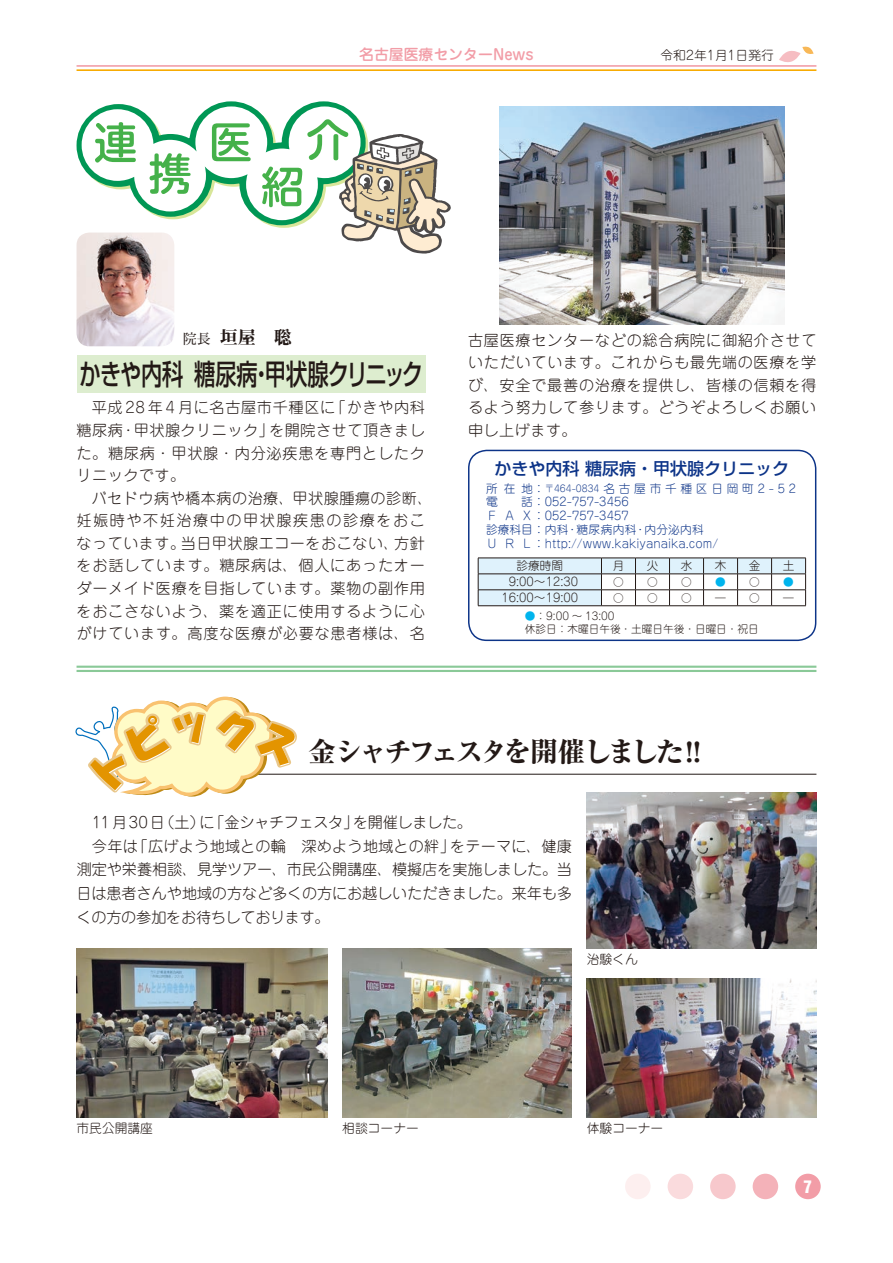
<style>
.page{position:relative;width:893px;height:1263px;background:#fff}
.page>*{position:absolute;margin:0;border:0;box-sizing:border-box;transform-origin:0 0}
.t1{font:500 28.65px "Shin Go Pr 5";letter-spacing:-.02em;color:#231916;scale:.74 1}
.t2{font:800 27.6px "Ryumin Pr 5";letter-spacing:-.1em;color:#231916}
.t3{font:18px "Midashi Min Pr 5 MA31";color:#231916}
.t4{font:500 16.95px "Shin Go Pr 5";color:#0d3488}
.t5{font:15.9px "Helvetica Inserat";color:#fff}
.t6{font:300 15.15px/22.6px "Jun 101 Pro";letter-spacing:.03em;color:#231916;text-align:justify}
.t7{font:300 15.15px/22.6px "Jun 101 Pro";letter-spacing:.05em;color:#231916}
.t8{font:300 15.15px "Jun 101 Pro";letter-spacing:-.005em;color:#231916}
.t9{font:300 15.15px "Jun 101 Pro";letter-spacing:-.01em;color:#231916}
.t10{font:300 15.15px "Jun 101 Pro";letter-spacing:.01em;color:#231916}
.t11{font:300 15.15px "Jun 101 Pro";letter-spacing:-.02em;color:#231916}
.t12{font:300 15.15px "Jun 101 Pro";letter-spacing:-.015em;color:#231916}
.t13{font:500 14.85px "Jun 34 Pro";color:#f29da7}
.t14{font:300 12.75px "Jun 101 Pro";color:#231916}
.t15{font:300 11.7px/13.8px "Jun 101 Pro";color:#0d3488}
.t16{font:300 11.7px "Jun 101 Pro";color:#231916}
.t17{font:300 10.65px/13.8px "Jun 101 Pro";color:#231916}
.s1{font-family:"Futo Min A101 Pr 5";font-weight:700;font-size:13.8px}
.s2{font-size:9.3px}
.s3{color:#00b4ed}
</style>
<div class="page">
<hr style="left:77px;top:65px;width:739px;height:2px;background:#f29da7">
<hr style="left:77px;top:69px;width:739px;height:2px;background:#f7ab00">
<svg style="left:779px;top:46px;width:34px;height:16px"></svg>
<div style="left:625px;top:1174px;width:26px;height:25px;background:#fdefef;border-radius:50%"></div>
<div style="left:668px;top:1174px;width:25px;height:25px;background:#fadbdd;border-radius:50%"></div>
<div style="left:710px;top:1174px;width:26px;height:25px;background:#f7c8cc;border-radius:50%"></div>
<div style="left:753px;top:1174px;width:25px;height:25px;background:#f4b2b9;border-radius:50%"></div>
<div style="left:795px;top:1174px;width:26px;height:25px;background:#f29da7;border-radius:50%"></div>
<hr style="left:77px;top:666px;width:739px;height:2px;background:#8ac998">
<hr style="left:77px;top:670px;width:739px;height:2px;background:#8ac998">
<hr style="left:142px;top:774px;width:674px;height:1px;background:#231916">
<svg style="left:76px;top:101px;width:375px;height:153px"></svg>
<div style="left:77px;top:355px;width:348px;height:38px;background:#ddedcf"></div>
<div style="left:468px;top:450px;width:348px;height:191px;border:1px solid #0d3488;border-radius:18px"></div>
<svg style="left:478px;top:558px;width:328px;height:48px"></svg>
<img style="left:500px;top:106px;width:285px;height:218px">
<img style="left:77px;top:233px;width:97px;height:113px">
<svg style="left:76px;top:696px;width:225px;height:101px"></svg>
<img style="left:77px;top:948px;width:250px;height:170px">
<img style="left:587px;top:792px;width:229px;height:156px">
<img style="left:587px;top:978px;width:229px;height:140px">
<img style="left:342px;top:948px;width:230px;height:170px">
<p class="t13" style="left:359px;top:42px;width:176px">名古屋医療センターNews</p>
<p class="t14" style="left:660px;top:45px;width:115px">令和2年1月1日発行</p>
<p class="t3" style="left:183px;top:324px;width:111px"><span class="s1">院長</span> 垣屋　聡</p>
<h1 class="t1" style="left:80px;top:350px;width:466px">かきや内科糖尿病・甲状腺クリニック</h1>
<p class="t6" style="left:77px;top:394px;width:350px;text-indent:15px">平成 28 年 4 月に名古屋市千種区に「かきや内科糖尿病・甲状腺クリニック」を開院させて頂きました。糖尿病・甲状腺・内分泌疾患を専門としたクリニックです。</p>
<p class="t7" style="left:77px;top:485px;width:357px;text-indent:15px">バセドウ病や橋本病の治療、甲状腺腫瘍の診断、妊娠時や不妊治療中の甲状腺疾患の診療をおこなっています。当日甲状腺エコーをおこない、方針をお話しています。糖尿病は、個人にあったオーダーメイド医療を目指しています。薬物の副作用をおこさないよう、薬を適正に使用するように心がけています。高度な医療が必要な患者様は、名</p>
<p class="t6" style="left:468px;top:327px;width:350px">古屋医療センターなどの総合病院に御紹介させていただいています。これからも最先端の医療を学び、安全で最善の治療を提供し、皆様の信頼を得るよう努力して参ります。どうぞよろしくお願い申し上げます。</p>
<p class="t4" style="left:494px;top:454px;width:296px">かきや内科 糖尿病・甲状腺クリニック</p>
<p class="t15" style="left:486px;top:480px;width:311px">所在地：<span class="s2">〒464-0834</span> 名古屋市千種区日岡町2-52電　話：052-757-3456<br>ＦＡＸ：052-757-3457<br>診療科目：内科・糖尿病内科・内分泌内科<br>ＵＲＬ：http://www.kakiyanaika.com/　　</p>
<p class="t16" style="left:516px;top:557px;width:48px">診療時間</p>
<p class="t16" style="left:613px;top:557px;width:13px">月</p>
<p class="t16" style="left:647px;top:557px;width:13px">火</p>
<p class="t16" style="left:681px;top:557px;width:13px">水</p>
<p class="t16" style="left:715px;top:557px;width:13px">木</p>
<p class="t16" style="left:749px;top:557px;width:13px">金</p>
<p class="t16" style="left:783px;top:557px;width:13px">土</p>
<p class="t16" style="left:509px;top:573px;width:71px">9:00〜12:30</p>
<p class="t17" style="left:613px;top:574px;width:46px">○ ○</p>
<p class="t17" style="left:681px;top:574px;width:46px">○ <span class="s3">●</span></p>
<p class="t17" style="left:749px;top:574px;width:46px">○ <span class="s3">●</span></p>
<p class="t16" style="left:501px;top:588px;width:78px">16:00〜19:00</p>
<p class="t17" style="left:613px;top:590px;width:46px">○ ○</p>
<p class="t17" style="left:681px;top:590px;width:46px">○ ―</p>
<p class="t17" style="left:749px;top:590px;width:46px">○ ―</p>
<p class="t17" style="left:525px;top:607px;width:235px"><span class="s3">●</span>：9:00 〜 13:00<br>休診日：木曜日午後・土曜日午後・日曜日・祝日</p>
<h2 class="t2" style="left:309px;top:730px;width:393px">金シャチフェスタを開催しました !!</h2>
<p class="t11" style="left:92px;top:810px;width:382px">11月30日（土）に「金シャチフェスタ」を開催しました。</p>
<p class="t10" style="left:92px;top:834px;width:482px">今年は「広げよう地域との輪　深めよう地域との絆」をテーマに、健康</p>
<p class="t8" style="left:77px;top:858px;width:497px">測定や栄養相談、見学ツアー、市民公開講座、模擬店を実施しました。当</p>
<p class="t9" style="left:77px;top:881px;width:497px">日は患者さんや地域の方など多くの方にお越しいただきました。来年も多</p>
<p class="t12" style="left:77px;top:905px;width:255px">くの方の参加をお待ちしております。</p>
<p class="t14" style="left:587px;top:949px;width:53px">治験くん</p>
<p class="t14" style="left:77px;top:1118px;width:78px">市民公開講座</p>
<p class="t14" style="left:342px;top:1118px;width:78px">相談コーナー</p>
<p class="t14" style="left:587px;top:1118px;width:78px">体験コーナー</p>
<p class="t5" style="left:804px;top:1177px;width:9px">7</p>
</div>
